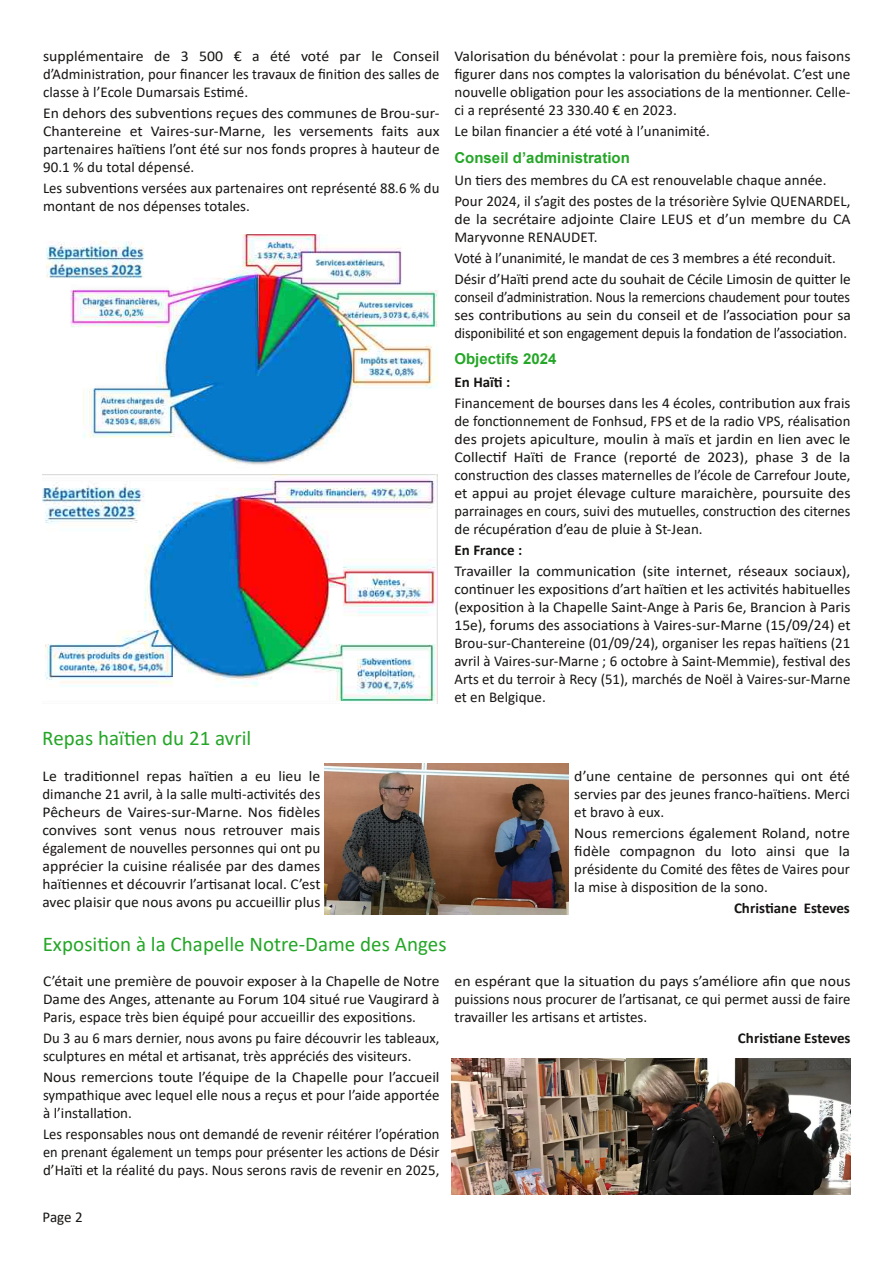
<style>
.page{position:relative;width:893px;height:1263px;background:#fff}
.page>*{position:absolute;margin:0;border:0;box-sizing:border-box;transform-origin:0 0}
.t1{font:21px "Calibri";color:#24a627}
.t2{font:15px/18px "Calibri";color:#171513;text-align:justify;scale:1.05 1}
.t3{font:15px/18px "Calibri";color:#171513}
.t4{font:15px/18px "Calibri";color:#171513;text-align:justify;scale:1.04 1}
.t5{font:15px/18px "Calibri";color:#171513;text-align:justify;scale:.95 1}
.t6{font:700 15px "Calibri";color:#171513}
.t7{font:700 15px "Arial";letter-spacing:.005em;color:#24a627}
</style>
<div class="page">
<img style="left:43px;top:475px;width:394px;height:227px">
<img style="left:46px;top:234px;width:392px;height:231px">
<img style="left:324px;top:764px;width:245px;height:150px">
<img style="left:452px;top:1058px;width:398px;height:137px">
<p class="t2" style="left:43px;top:49px;width:379px">supplémentaire de 3 500 € a été voté par le Conseil d’Administration, pour financer les travaux de finition des salles de classe à l’Ecole Dumarsais Estimé.</p>
<p class="t4" style="left:43px;top:106px;width:383px">En dehors des subventions reçues des communes de Brou‐sur‐ Chantereine et Vaires‐sur‐Marne, les versements faits aux partenaires haïtiens l’ont été sur nos fonds propres à hauteur de 90.1 % du total dépensé.</p>
<p class="t3" style="left:43px;top:181px;width:398px">Les subventions versées aux partenaires ont représenté 88.6 % du montant de nos dépenses totales.</p>
<p class="t2" style="left:454px;top:49px;width:379px">Valorisation du bénévolat : pour la première fois, nous faisons figurer dans nos comptes la valorisation du bénévolat. C’est une nouvelle obligation pour les associations de la mentionner. Celle‐ ci a représenté 23 330.40 € en 2023.</p>
<p class="t3" style="left:454px;top:124px;width:257px">Le bilan financier a été voté à l’unanimité.</p>
<p class="t7" style="left:454px;top:149px;width:177px">Conseil d’administration</p>
<p class="t3" style="left:454px;top:171px;width:397px;line-height:21px">Un tiers des membres du CA est renouvelable chaque année.<br>Pour 2024, il s’agit des postes de la trésorière Sylvie QUENARDEL,</p>
<p class="t2" style="left:454px;top:211px;width:379px">de la secrétaire adjointe Claire LEUS et d’un membre du CA<br>Maryvonne RENAUDET.</p>
<p class="t3" style="left:454px;top:249px;width:398px;line-height:21px">Voté à l’unanimité, le mandat de ces 3 membres a été reconduit.<br>Désir d’Haïti prend acte du souhait de Cécile Limosin de quitter le</p>
<p class="t5" style="left:454px;top:289px;width:419px">conseil d’administration. Nous la remercions chaudement pour toutes ses contributions au sein du conseil et de l’association pour sa disponibilité et son engagement depuis la fondation de l’association.</p>
<p class="t7" style="left:454px;top:351px;width:104px">Objectifs 2024</p>
<p class="t6" style="left:454px;top:376px;width:57px">En Haïti :</p>
<p class="t3" style="left:454px;top:395px;width:398px;text-align:justify">Financement de bourses dans les 4 écoles, contribution aux frais de fonctionnement de Fonhsud, FPS et de la radio VPS, réalisation des projets apiculture, moulin à maïs et jardin en lien avec le Collectif Haïti de France (reporté de 2023), phase 3 de la construction des classes maternelles de l’école de Carrefour Joute, et appui au projet élevage culture maraichère, poursuite des parrainages en cours, suivi des mutuelles, construction des citernes de récupération d’eau de pluie à St‐Jean.</p>
<p class="t6" style="left:454px;top:544px;width:69px">En France :</p>
<p class="t2" style="left:454px;top:563px;width:379px">Travailler la communication (site internet, réseaux sociaux), continuer les expositions d’art haïtien et les activités habituelles (exposition à la Chapelle Saint‐Ange à Paris 6e, Brancion à Paris 15e), forums des associations à Vaires‐sur‐Marne (15/09/24) et Brou‐sur‐Chantereine (01/09/24), organiser les repas haïtiens (21 avril à Vaires‐sur‐Marne ; 6 octobre à Saint‐Memmie), festival des Arts et du terroir à Recy (51), marchés de Noël à Vaires‐sur‐Marne et en Belgique.</p>
<h1 class="t1" style="left:42px;top:729px;width:211px">Repas haïtien du 21 avril</h1>
<p class="t2" style="left:43px;top:768px;width:266px">Le traditionnel repas haïtien a eu lieu le dimanche 21 avril, à la salle multi‐activités des Pêcheurs de Vaires‐sur‐Marne. Nos fidèles convives sont venus nous retrouver mais également de nouvelles personnes qui ont pu apprécier la cuisine réalisée par des dames haïtiennes et découvrir l’artisanat local. C’est avec plaisir que nous avons pu accueillir plus</p>
<p class="t2" style="left:574px;top:768px;width:264px">d’une centaine de personnes qui ont été servies par des jeunes franco‐haïtiens. Merci et bravo à eux.</p>
<p class="t2" style="left:574px;top:825px;width:264px">Nous remercions également Roland, notre fidèle compagnon du loto ainsi que la présidente du Comité des fêtes de Vaires pour la mise à disposition de la sono.</p>
<p class="t6" style="left:734px;top:901px;width:117px">Christiane Esteves</p>
<h1 class="t1" style="left:43px;top:935px;width:405px">Exposition à la Chapelle Notre‐Dame des Anges</h1>
<p class="t3" style="left:43px;top:973px;width:398px;text-align:justify">C’était une première de pouvoir exposer à la Chapelle de Notre Dame des Anges, attenante au Forum 104 situé rue Vaugirard à Paris, espace très bien équipé pour accueillir des expositions.</p>
<p class="t3" style="left:43px;top:1030px;width:398px">Du 3 au 6 mars dernier, nous avons pu faire découvrir les tableaux, sculptures en métal et artisanat, très appréciés des visiteurs.</p>
<p class="t2" style="left:43px;top:1069px;width:379px">Nous remercions toute l’équipe de la Chapelle pour l’accueil sympathique avec lequel elle nous a reçus et pour l’aide apportée à l’installation.</p>
<p class="t3" style="left:43px;top:1126px;width:398px;text-align:justify">Les responsables nous ont demandé de revenir réitérer l’opération en prenant également un temps pour présenter les actions de Désir d’Haïti et la réalité du pays. Nous serons ravis de revenir en 2025,</p>
<p class="t2" style="left:454px;top:973px;width:379px">en espérant que la situation du pays s’améliore afin que nous puissions nous procurer de l’artisanat, ce qui permet aussi de faire travailler les artisans et artistes.</p>
<p class="t6" style="left:738px;top:1032px;width:114px">Christiane Esteves</p>
<p class="t3" style="left:43px;top:1209px;width:42px">Page 2</p>
</div>
